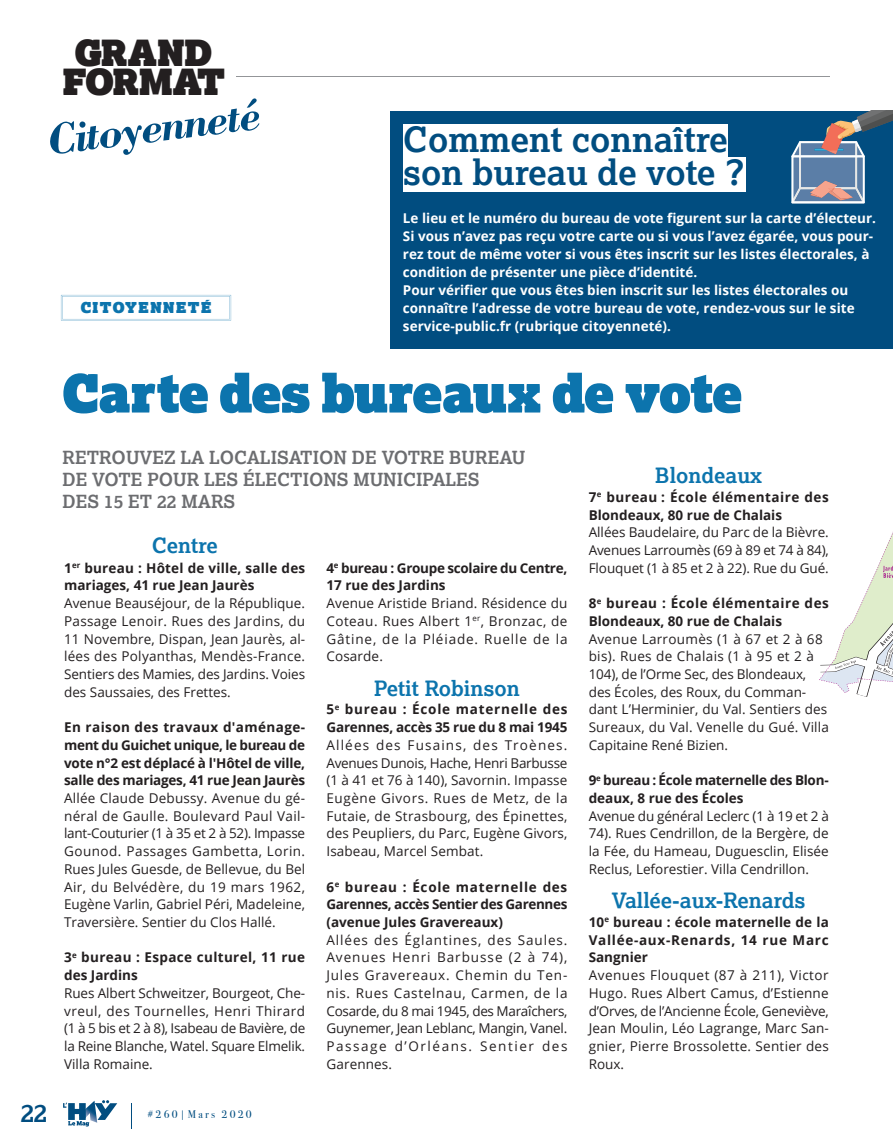
<style>
.page{position:relative;width:893px;height:1148px;background:#fff}
.page>*{position:absolute;margin:0;border:0;box-sizing:border-box;transform-origin:0 0}
.t1{font:52.5px "Lexia Advertising";letter-spacing:-.02em;color:#0c74ad}
.t2{font:italic 700 45px "Bodoni";color:#014d80}
.t3{font:35.85px/29.2px "Lexia Advertising";color:#231f20;text-align:center}
.t4{font:700 34.65px/32.7px "Lexia";color:#014d80}
.t5{font:700 25.05px "Lexia";color:#014d80}
.t6{font:700 21px "Lexia";color:#0c74ad}
.t7{font:700 18px/21.6px "Lexia";color:#6c6d70}
.t8{font:15px "Lexia Advertising";letter-spacing:.1em;color:#0c74ad}
.t9{font:13.5px/17.7px "Open Sans";color:#231f20;text-align:justify}
.t10{font:700 13.5px/18px "Open Sans";color:#fff}
.t11{font:700 13.5px/17.7px "Open Sans";color:#231f20;text-align:justify}
.t12{font:700 13.5px/17.7px "Open Sans";letter-spacing:.035em;color:#231f20}
.t13{font:700 13.5px/17.7px "Open Sans";letter-spacing:.02em;color:#231f20}
.t14{font:700 13.5px/17.7px "Open Sans";letter-spacing:-.02em;color:#231f20}
.t15{font:700 13.5px/17.7px "Open Sans";letter-spacing:-.025em;color:#231f20}
.t16{font:700 13.5px/17.7px "Open Sans";letter-spacing:.025em;color:#231f20}
.t17{font:11.1px "Bodoni Svty Two ITCTT";letter-spacing:.2em;color:#014d80}
</style>
<div class="page">
<hr style="left:236px;top:76px;width:593px;height:1px;background:#939598">
<svg style="left:131px;top:1103px;width:1px;height:25px"></svg>
<svg style="left:63px;top:1100px;width:54px;height:26px"></svg>
<div style="left:390px;top:111px;width:503px;height:237px;background:#014d80"></div>
<svg style="left:61px;top:295px;width:170px;height:25px"></svg>
<div style="left:403px;top:124px;width:325px;height:35px;background:#fff"></div>
<div style="left:403px;top:157px;width:342px;height:34px;background:#fff"></div>
<svg style="left:791px;top:111px;width:102px;height:586px"></svg>
<h3 class="t3" style="left:63px;top:37px;width:164px">GRAND<br>FORMAT</h3>
<h2 class="t2" style="left:44px;top:112px;width:217px;rotate:-7deg">Citoyenneté</h2>
<p class="t8" style="left:81px;top:298px;width:132px">CITOYENNETÉ</p>
<h3 class="t4" style="left:403px;top:122px;width:344px">Comment connaître son bureau de vote ?</h3>
<p class="t10" style="left:403px;top:209px;width:474px">Le lieu et le numéro du bureau de vote figurent sur la carte d’électeur.<br>Si vous n’avez pas reçu votre carte ou si vous l’avez égarée, vous pour&shy;rez tout de même voter si vous êtes inscrit sur les listes électorales, à condition de présenter une pièce d’identité.<br>Pour vérifier que vous êtes bien inscrit sur les listes électorales ou connaître l’adresse de votre bureau de vote, rendez-vous sur le site service-public.fr (rubrique citoyenneté).</p>
<h1 class="t1" style="left:62px;top:359px;width:681px">Carte des bureaux de vote</h1>
<h3 class="t7" style="left:62px;top:446px;width:464px">RETROUVEZ LA LOCALISATION DE VOTRE BUREAU<br>DE VOTE POUR LES ÉLECTIONS MUNICIPALES<br>DES 15 ET 22 MARS</h3>
<h3 class="t6" style="left:152px;top:532px;width:67px">Centre</h3>
<p class="t11" style="left:64px;top:558px;width:242px">1<sup>er</sup> bureau : Hôtel de ville, salle des mariages, 41 rue Jean Jaurès</p>
<p class="t9" style="left:64px;top:594px;width:243px">Avenue Beauséjour, de la République.<br>Passage Lenoir. Rues des Jardins, du 11 Novembre, Dispan, Jean Jaurès, al&shy;lées des Polyanthas, Mendès-France.<br>Sentiers des Mamies, des Jardins. Voies des Saussaies, des Frettes.</p>
<p class="t11" style="left:64px;top:718px;width:242px">En raison des travaux d'aménage&shy;ment du Guichet unique, le bureau de vote n°2 est déplacé à l'Hôtel de ville, salle des mariages, 41 rue Jean Jaurès</p>
<p class="t9" style="left:64px;top:788px;width:243px">Allée Claude Debussy. Avenue du gé&shy;néral de Gaulle. Boulevard Paul Vail&shy;lant-Couturier (1 à 35 et 2 à 52). Impasse Gounod. Passages Gambetta, Lorin.<br>Rues Jules Guesde, de Bellevue, du Bel Air, du Belvédère, du 19 mars 1962, Eugène Varlin, Gabriel Péri, Madeleine, Traversière. Sentier du Clos Hallé.</p>
<p class="t16" style="left:64px;top:948px;width:242px">3<sup>e</sup> bureau : Espace culturel, 11 rue des Jardins</p>
<p class="t9" style="left:64px;top:983px;width:243px">Rues Albert Schweitzer, Bourgeot, Che&shy;vreul, des Tournelles, Henri Thirard (1 à 5 bis et 2 à 8), Isabeau de Bavière, de la Reine Blanche, Watel. Square Elmelik.<br>Villa Romaine.</p>
<h3 class="t5" style="left:21px;top:1097px;width:28px">22</h3>
<p class="t17" style="left:147px;top:1104px;width:106px">#260|Mars 2020</p>
<p class="t15" style="left:326px;top:558px;width:242px">4<sup>e</sup> bureau : Groupe scolaire du Centre,<br>17 rue des Jardins</p>
<p class="t9" style="left:326px;top:594px;width:243px">Avenue Aristide Briand. Résidence du Coteau. Rues Albert 1<sup>er</sup>, Bronzac, de Gâtine, de la Pléiade. Ruelle de la Cosarde.</p>
<h3 class="t6" style="left:374px;top:674px;width:147px">Petit Robinson</h3>
<p class="t13" style="left:326px;top:700px;width:243px">5<sup>e</sup> bureau : École maternelle des<br>Garennes, accès 35 rue du 8 mai 1945</p>
<p class="t9" style="left:326px;top:735px;width:243px">Allées des Fusains, des Troènes.<br>Avenues Dunois, Hache, Henri Barbusse (1 à 41 et 76 à 140), Savornin. Impasse Eugène Givors. Rues de Metz, de la Futaie, de Strasbourg, des Épinettes, des Peupliers, du Parc, Eugène Givors, Isabeau, Marcel Sembat.</p>
<p class="t11" style="left:326px;top:877px;width:242px">6<sup>e</sup> bureau : École maternelle des Garennes, accès Sentier des Garennes (avenue Jules Gravereaux)</p>
<p class="t9" style="left:326px;top:930px;width:243px">Allées des Églantines, des Saules.<br>Avenues Henri Barbusse (2 à 74), Jules Gravereaux. Chemin du Ten&shy;nis. Rues Castelnau, Carmen, de la Cosarde, du 8 mai 1945, des Maraîchers, Guynemer, Jean Leblanc, Mangin, Vanel.<br>Passage d’Orléans. Sentier des Garennes.</p>
<h3 class="t6" style="left:655px;top:462px;width:108px">Blondeaux</h3>
<p class="t12" style="left:589px;top:488px;width:241px">7<sup>e</sup> bureau : École élémentaire des<br>Blondeaux, 80 rue de Chalais</p>
<p class="t9" style="left:589px;top:523px;width:242px">Allées Baudelaire, du Parc de la Bièvre.<br>Avenues Larroumès (69 à 89 et 74 à 84), Flouquet (1 à 85 et 2 à 22). Rue du Gué.</p>
<p class="t12" style="left:589px;top:594px;width:242px">8<sup>e</sup> bureau : École élémentaire des<br>Blondeaux, 80 rue de Chalais</p>
<p class="t9" style="left:589px;top:629px;width:242px;text-align:left">Avenue Larroumès (1 à 67 et 2 à 68 bis). Rues de Chalais (1 à 95 et 2 à<br>104), de l’Orme Sec, des Blondeaux, des Écoles, des Roux, du Comman&shy;dant L’Herminier, du Val. Sentiers des<br>Sureaux, du Val. Venelle du Gué. Villa<br>Capitaine René Bizien.</p>
<p class="t14" style="left:589px;top:771px;width:241px">9<sup>e</sup> bureau : École maternelle des Blon&shy;deaux, 8 rue des Écoles</p>
<p class="t9" style="left:589px;top:806px;width:242px">Avenue du général Leclerc (1 à 19 et 2 à 74). Rues Cendrillon, de la Bergère, de la Fée, du Hameau, Duguesclin, Elisée Reclus, Leforestier. Villa Cendrillon.</p>
<h3 class="t6" style="left:612px;top:887px;width:195px">Vallée-aux-Renards</h3>
<p class="t11" style="left:589px;top:912px;width:242px">10<sup>e</sup> bureau : école maternelle de la Vallée-aux-Renards, 14 rue Marc Sangnier</p>
<p class="t9" style="left:589px;top:965px;width:242px">Avenues Flouquet (87 à 211), Victor Hugo. Rues Albert Camus, d’Estienne d’Orves, de l’Ancienne École, Geneviève, Jean Moulin, Léo Lagrange, Marc San&shy;gnier, Pierre Brossolette. Sentier des Roux.</p>
</div>
